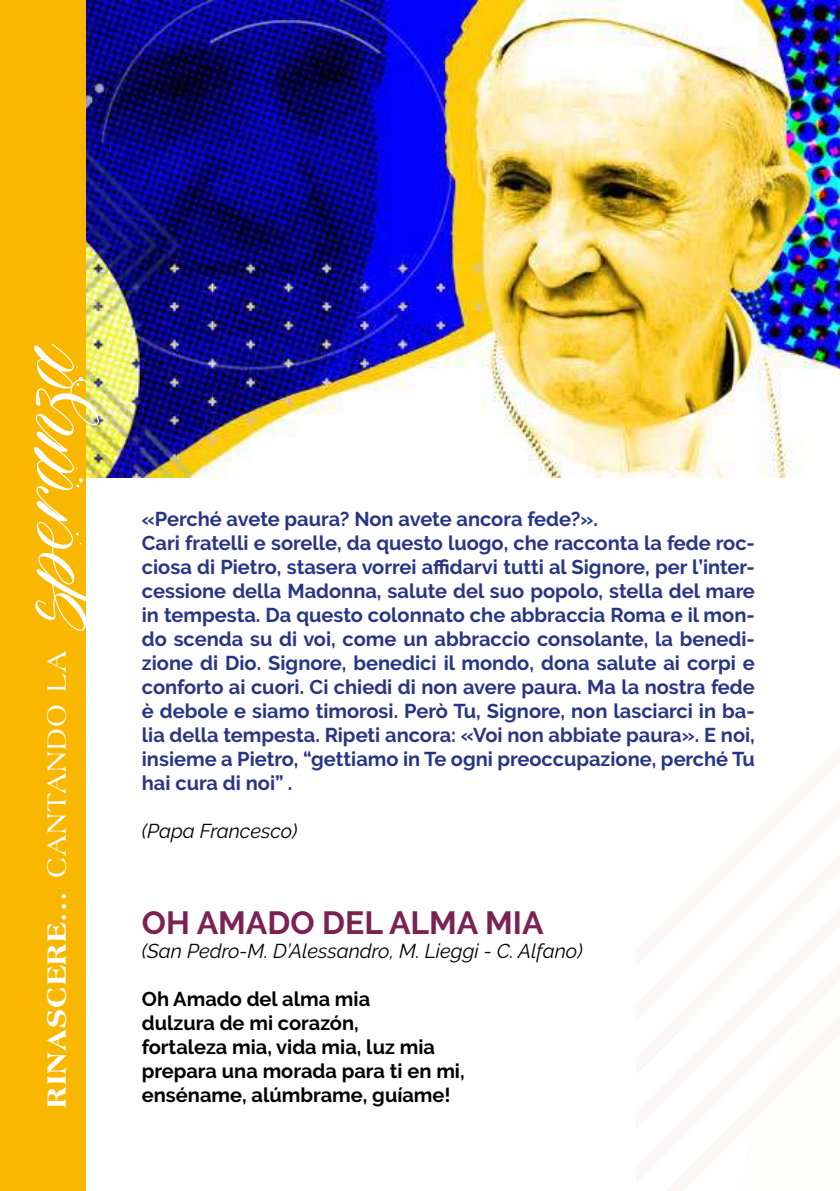
<style>
.page{position:relative;width:840px;height:1191px;background:#fff}
.page>*{position:absolute;margin:0;border:0;box-sizing:border-box;transform-origin:0 0}
.t1{font:700 32px "Raleway";color:#7a2253}
.t2{font:800 28px "Americana BT";letter-spacing:.05em;color:#fff}
.t3{font:700 20px/24px "Raleway";color:#283583}
.t4{font:700 20px/24px "Raleway";color:#000}
.t5{font:italic 20px "Raleway";color:#000}
.s1{font-weight:400}
</style>
<div class="page">
<img style="left:85px;top:0;width:754px;height:477px">
<img style="left:635px;top:191px;width:204px;height:55px">
<img style="left:635px;top:246px;width:204px;height:54px">
<img style="left:635px;top:300px;width:204px;height:54px">
<img style="left:635px;top:354px;width:204px;height:54px">
<svg style="left:635px;top:408px;width:204px;height:55px"></svg>
<svg style="left:635px;top:463px;width:204px;height:15px"></svg>
<svg style="left:757px;top:966px;width:82px;height:150px"></svg>
<div style="left:0;top:0;width:85px;height:1191px;background:#f9b700"></div>
<svg style="left:34px;top:344px;width:67px;height:287px"></svg>
<h2 class="t2" style="left:40px;top:1107px;width:458px;rotate:-90deg">RINASCERE... <span class="s1">CANTANDO LA</span></h2>
<p class="t3" style="left:142px;top:507px;width:614px">«Perché avete paura? Non avete ancora fede?».<br>Cari fratelli e sorelle, da questo luogo, che racconta la fede roc&shy;ciosa di Pietro, stasera vorrei affidarvi tutti al Signore, per l’inter&shy;cessione della Madonna, salute del suo popolo, stella del mare in tempesta. Da questo colonnato che abbraccia Roma e il mon&shy;do scenda su di voi, come un abbraccio consolante, la benedi&shy;zione di Dio. Signore, benedici il mondo, dona salute ai corpi e conforto ai cuori. Ci chiedi di non avere paura. Ma la nostra fede è debole e siamo timorosi. Però Tu, Signore, non lasciarci in ba&shy;lia della tempesta. Ripeti ancora: «Voi non abbiate paura». E noi, insieme a Pietro, “gettiamo in Te ogni preoccupazione, perché Tu hai cura di noi” .</p>
<p class="t5" style="left:142px;top:819px;width:157px">(Papa Francesco)</p>
<h1 class="t1" style="left:142px;top:904px;width:403px">OH AMADO DEL ALMA MIA</h1>
<p class="t5" style="left:142px;top:939px;width:442px">(San Pedro-M. D’Alessandro, M. Lieggi - C. Alfano)</p>
<p class="t4" style="left:142px;top:987px;width:324px">Oh Amado del alma mia<br>dulzura de mi corazón,<br>fortaleza mia, vida mia, luz mia prepara una morada para ti en mi,</p>
<p class="t4" style="left:142px;top:1083px;width:310px">enséname, alúmbrame, guíame!</p>
</div>
